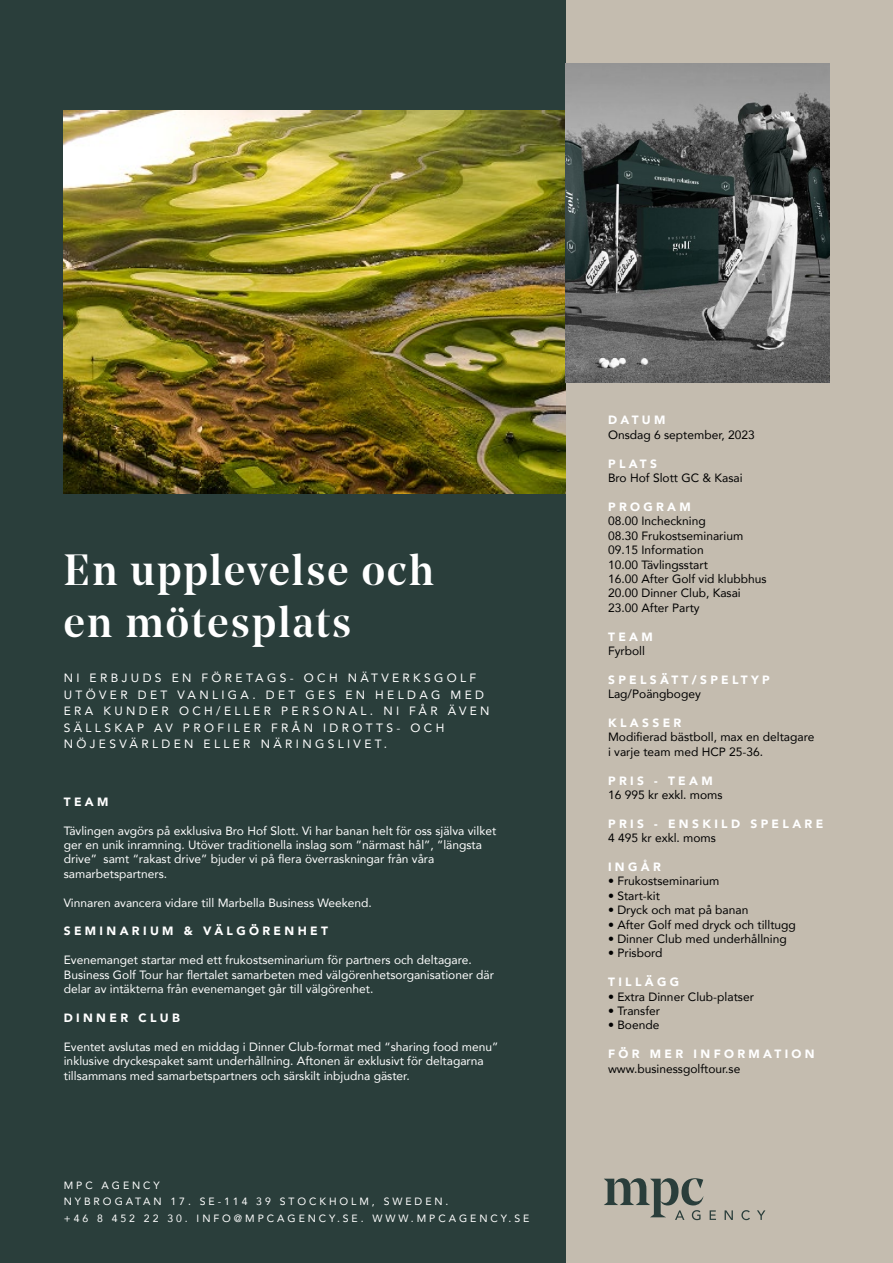
<style>
.page{position:relative;width:893px;height:1263px;background:#c4bcaf}
.page>*{position:absolute;margin:0;border:0;box-sizing:border-box;transform-origin:0 0}
.t1{font:500 43.5px/52.2px "Noe Display";letter-spacing:.05em;color:#fff}
.t2{font:12px/14.4px "Avenir";color:#fff}
.t3{font:12px/14.4px "Avenir";color:#000}
.t4{font:12px/16.5px "Avenir";letter-spacing:.28em;color:#fff}
.t5{font:900 12px "Avenir";letter-spacing:.28em;color:#fff}
.t6{font:10.5px/16.5px "Avenir";letter-spacing:.28em;color:#fff}
</style>
<div class="page">
<div style="left:0;top:0;width:566px;height:1263px;background:#2a3e3b"></div>
<img style="left:64px;top:111px;width:502px;height:382px">
<img style="left:566px;top:64px;width:263px;height:319px">
<svg style="left:604px;top:1178px;width:99px;height:42px"></svg>
<svg style="left:710px;top:1210px;width:6px;height:10px"></svg>
<svg style="left:725px;top:1210px;width:8px;height:10px"></svg>
<svg style="left:741px;top:1210px;width:9px;height:10px"></svg>
<svg style="left:757px;top:1210px;width:8px;height:10px"></svg>
<h1 class="t1" style="left:64px;top:543px;width:372px">En upplevelse och en mötesplats</h1>
<p class="t4" style="left:64px;top:669px;width:427px">NI ERBJUDS EN FÖRETAGS- OCH NÄTVERKSGOLF UTÖVER DET VANLIGA. DET GES EN HELDAG MED ERA KUNDER OCH/ELLER PERSONAL. NI FÅR ÄVEN SÄLLSKAP AV PROFILER FRÅN IDROTTS- OCH NÖJESVÄRLDEN ELLER NÄRINGSLIVET.</p>
<p class="t5" style="left:64px;top:791px;width:46px">TEAM</p>
<p class="t2" style="left:64px;top:823px;width:434px">Tävlingen avgörs på exklusiva Bro Hof Slott. Vi har banan helt för oss själva vilket ger en unik inramning. Utöver traditionella inslag som ”närmast hål”, ”längsta drive” samt “rakast drive” bjuder vi på flera överraskningar från våra samarbetspartners.</p>
<p class="t2" style="left:64px;top:895px;width:310px">Vinnaren avancera vidare till Marbella Business Weekend.</p>
<p class="t5" style="left:64px;top:921px;width:266px">SEMINARIUM &amp; VÄLGÖRENHET</p>
<p class="t2" style="left:64px;top:952px;width:432px">Evenemanget startar med ett frukostseminarium för partners och deltagare.<br>Business Golf Tour har flertalet samarbeten med välgörenhetsorganisationer där delar av intäkterna från evenemanget går till välgörenhet.</p>
<p class="t5" style="left:64px;top:1007px;width:118px">DINNER CLUB</p>
<p class="t2" style="left:64px;top:1039px;width:436px">Eventet avslutas med en middag i Dinner Club-format med “sharing food menu” inklusive dryckespaket samt underhållning. Aftonen är exklusivt för deltagarna tillsammans med samarbetspartners och särskilt inbjudna gäster.</p>
<p class="t6" style="left:64px;top:1176px;width:467px">MPC AGENCY<br>NYBROGATAN 17. SE-114 39 STOCKHOLM, SWEDEN.<br>+46 8 452 22 30. INFO@MPCAGENCY.SE. WWW.MPCAGENCY.SE</p>
<p class="t5" style="left:608px;top:410px;width:59px">DATUM</p>
<p class="t3" style="left:608px;top:427px;width:148px">Onsdag 6 september, 2023</p>
<p class="t5" style="left:608px;top:453px;width:51px">PLATS</p>
<p class="t3" style="left:608px;top:470px;width:136px">Bro Hof Slott GC &amp; Kasai</p>
<p class="t5" style="left:608px;top:496px;width:84px">PROGRAM</p>
<p class="t3" style="left:608px;top:514px;width:160px">08.00 Incheckning<br>08.30 Frukostseminarium<br>09.15 Information<br>10.00 Tävlingsstart<br>16.00 After Golf vid klubbhus<br>20.00 Dinner Club, Kasai<br>23.00 After Party</p>
<p class="t5" style="left:608px;top:626px;width:46px">TEAM</p>
<p class="t3" style="left:608px;top:643px;width:38px">Fyrboll</p>
<p class="t5" style="left:608px;top:669px;width:163px">SPELSÄTT/SPELTYP</p>
<p class="t3" style="left:608px;top:686px;width:94px">Lag/Poängbogey</p>
<p class="t5" style="left:608px;top:712px;width:75px">KLASSER</p>
<p class="t3" style="left:608px;top:730px;width:208px">Modifierad bästboll, max en deltagare i varje team med HCP 25-36.</p>
<p class="t5" style="left:608px;top:770px;width:106px">PRIS - TEAM</p>
<p class="t3" style="left:608px;top:787px;width:116px">16 995 kr exkl. moms</p>
<p class="t5" style="left:608px;top:813px;width:217px">PRIS - ENSKILD SPELARE</p>
<p class="t3" style="left:608px;top:830px;width:109px">4 495 kr exkl. moms</p>
<p class="t5" style="left:608px;top:856px;width:54px">INGÅR</p>
<p class="t3" style="left:608px;top:874px;width:113px">• Frukostseminarium</p>
<p class="t3" style="left:608px;top:888px;width:54px">• Start-kit</p>
<p class="t3" style="left:608px;top:902px;width:142px">• Dryck och mat på banan</p>
<p class="t3" style="left:608px;top:917px;width:189px">• After Golf med dryck och tilltugg</p>
<p class="t3" style="left:608px;top:931px;width:180px">• Dinner Club med underhållning</p>
<p class="t3" style="left:608px;top:946px;width:56px">• Prisbord</p>
<p class="t5" style="left:608px;top:972px;width:73px">TILLÄGG</p>
<p class="t3" style="left:608px;top:989px;width:147px">• Extra Dinner Club-platser</p>
<p class="t3" style="left:608px;top:1003px;width:54px">• Transfer</p>
<p class="t3" style="left:608px;top:1018px;width:53px">• Boende</p>
<p class="t5" style="left:608px;top:1044px;width:208px">FÖR MER INFORMATION</p>
<p class="t3" style="left:608px;top:1061px;width:134px">www.businessgolftour.se</p>
</div>
